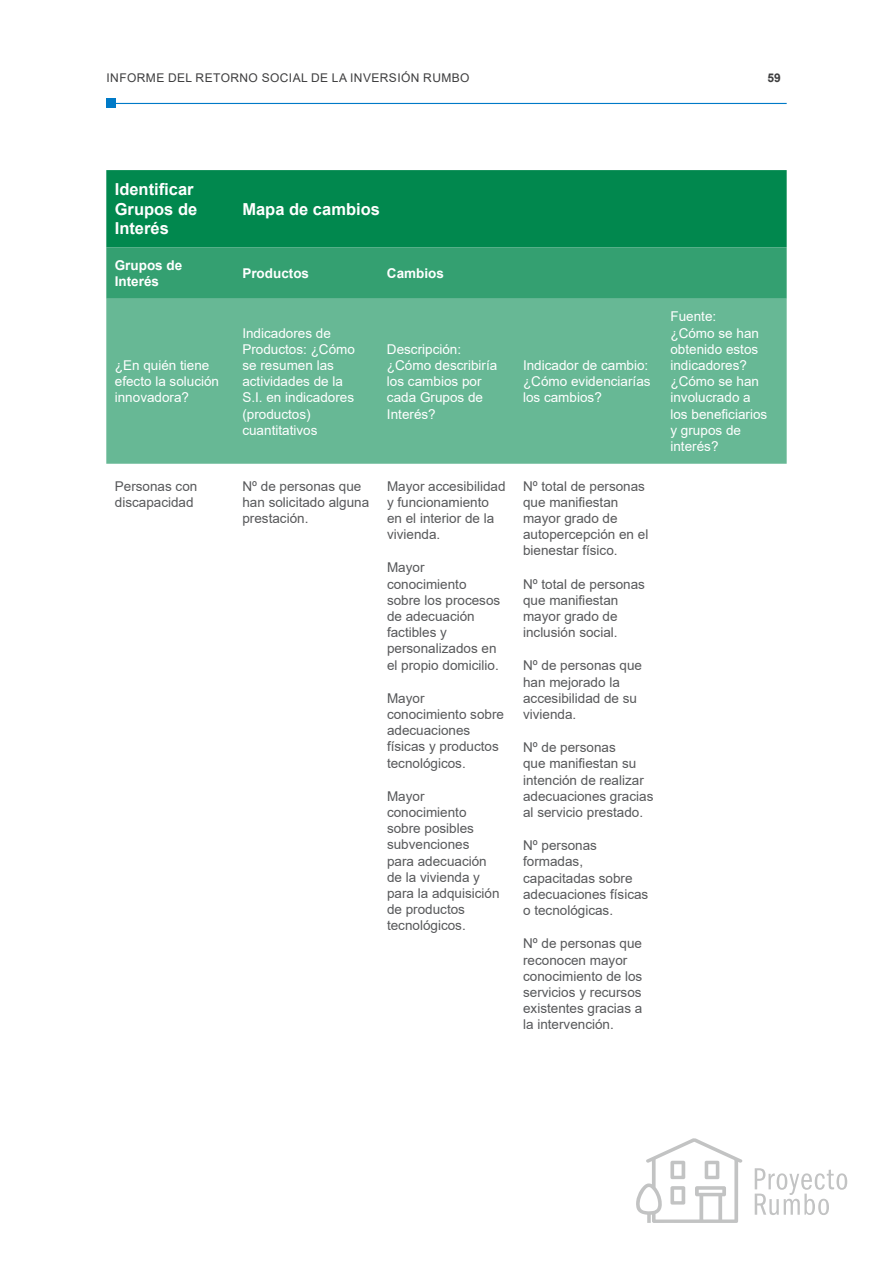
<style>
.page{position:relative;width:893px;height:1263px;background:#fff}
.page>*{position:absolute;margin:0;border:0;box-sizing:border-box;transform-origin:0 0}
.t1{font:700 16.5px/19.8px "Arial";color:#fff}
.t2{font:13.5px/16.2px "Arial";color:#57585a}
.t3{font:13.5px/16.2px "Arial";color:#fff}
.t4{font:700 13.5px/16.2px "Arial";color:#fff}
.t5{font:12px "Arial";letter-spacing:.035em;color:#3e3e3f}
.t6{font:700 12px "Arial";color:#3e3e3f}
</style>
<div class="page">
<hr style="left:108px;top:103px;width:679px;height:1px;background:#007ac7">
<div style="left:106px;top:99px;width:10px;height:9px;background:#007ac7"></div>
<svg style="left:636px;top:1138px;width:107px;height:85px"></svg>
<svg style="left:755px;top:1168px;width:92px;height:47px"></svg>
<div style="left:106px;top:170px;width:681px;height:77px;background:#01884e"></div>
<div style="left:106px;top:247px;width:681px;height:52px;background:#34a071"></div>
<div style="left:106px;top:299px;width:681px;height:165px;background:#67b895"></div>
<p class="t5" style="left:107px;top:70px;width:365px">INFORME DEL RETORNO SOCIAL DE LA INVERSIÓN RUMBO</p>
<p class="t6" style="left:767px;top:69px;width:15px">59</p>
<p class="t1" style="left:115px;top:179px;width:84px">Identificar<br>Grupos de<br>Interés</p>
<p class="t1" style="left:242px;top:199px;width:139px">Mapa de cambios</p>
<p class="t4" style="left:115px;top:257px;width:69px">Grupos de<br>Interés</p>
<p class="t4" style="left:242px;top:265px;width:68px">Productos</p>
<p class="t4" style="left:387px;top:265px;width:59px">Cambios</p>
<p class="t3" style="left:115px;top:357px;width:106px">¿En quién tiene efecto la solución innovadora?</p>
<p class="t3" style="left:242px;top:325px;width:114px">Indicadores de<br>Productos: ¿Cómo se resumen las actividades de la<br>S.I. en indicadores (productos) cuantitativos</p>
<p class="t3" style="left:387px;top:341px;width:112px">Descripción: ¿Cómo describiría los cambios por cada Grupos de<br>Interés?</p>
<p class="t2" style="left:115px;top:478px;width:84px">Personas con discapacidad</p>
<p class="t2" style="left:242px;top:478px;width:128px">Nº de personas que han solicitado alguna prestación.</p>
<p class="t2" style="left:387px;top:478px;width:120px">Mayor accesibilidad y funcionamiento en el interior de la vivienda.</p>
<p class="t2" style="left:387px;top:559px;width:115px">Mayor conocimiento sobre los procesos de adecuación factibles y personalizados en el propio domicilio.</p>
<p class="t2" style="left:387px;top:690px;width:119px">Mayor conocimiento sobre adecuaciones físicas y productos tecnológicos.</p>
<p class="t2" style="left:387px;top:788px;width:114px">Mayor conocimiento sobre posibles subvenciones para adecuación de la vivienda y para la adquisición de productos tecnológicos.</p>
<p class="t3" style="left:523px;top:357px;width:129px">Indicador de cambio: ¿Cómo evidenciarías los cambios?</p>
<p class="t2" style="left:523px;top:478px;width:127px">Nº total de personas que manifiestan mayor grado de autopercepción en el bienestar físico.</p>
<p class="t2" style="left:523px;top:576px;width:123px">Nº total de personas que manifiestan mayor grado de inclusión social.</p>
<p class="t2" style="left:523px;top:657px;width:120px">Nº de personas que han mejorado la accesibilidad de su vivienda.</p>
<p class="t2" style="left:523px;top:739px;width:132px">Nº de personas<br>que manifiestan su intención de realizar adecuaciones gracias al servicio prestado.</p>
<p class="t2" style="left:523px;top:837px;width:127px">Nº personas formadas, capacitadas sobre adecuaciones físicas o tecnológicas.</p>
<p class="t2" style="left:523px;top:935px;width:121px">Nº de personas que reconocen mayor conocimiento de los servicios y recursos existentes gracias a la intervención.</p>
<p class="t3" style="left:670px;top:308px;width:98px">Fuente:<br>¿Cómo se han obtenido estos indicadores? ¿Cómo se han involucrado a los beneficiarios y grupos de interés?</p>
</div>
